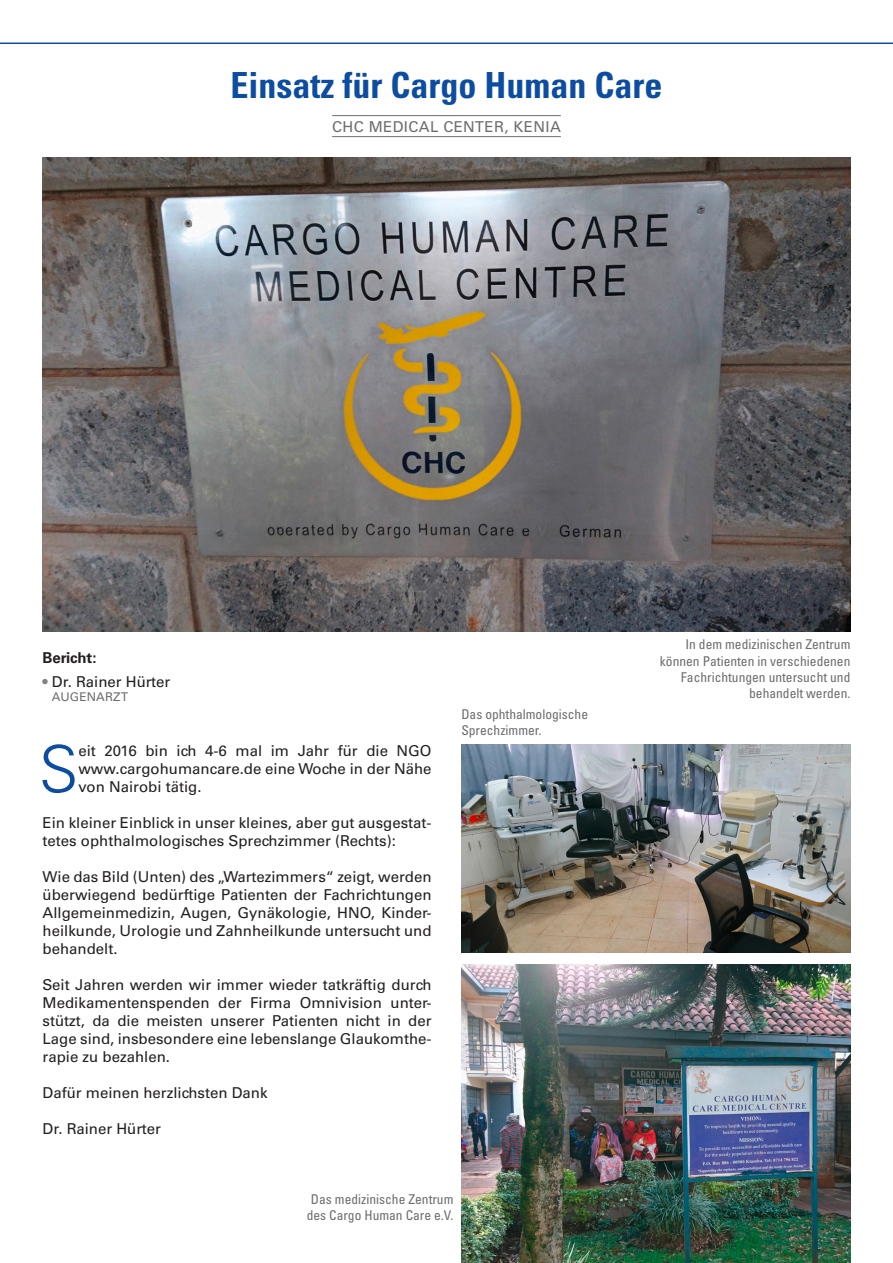
<style>
.page{position:relative;width:893px;height:1263px;background:#fff}
.page>*{position:absolute;margin:0;border:0;box-sizing:border-box;transform-origin:0 0}
.Lauftext_Initial{font:300 64.8px "Univers LT Pro 45";color:#0d4da1}
.Headline{font:700 condensed 36px "Univers LT Pro";color:#0d4da1}
.Lauftext{font:15px/18px "Univers LT Pro 55 Roman";color:#231f20;text-align:justify}
.Lauftext_Initial-2{font:15px/18px "Univers LT Pro 55 Roman";color:#231f20;text-align:justify}
.Unterzeile{font:15px "Univers LT Pro 55 Roman";letter-spacing:.025em;color:#6c6d70}
.Auflistung{font:15px "Univers LT Pro 55 Roman";color:#231f20}
.Auflistung-2{font:700 15px "Univers LT Pro 65";color:#231f20}
.BU{font:condensed 13.5px/16.2px "Univers LT Pro";color:#6c6d70;text-align:right}
.Auflistung-3{font:12px "Univers LT Pro 55 Roman";letter-spacing:.01em;color:#6c6d70}
.s1{color:#808285}
</style>
<div class="page">
<hr style="left:332px;top:136px;width:229px;height:1px;background:#6c6d70">
<hr style="left:332px;top:115px;width:229px;height:1px;background:#6c6d70">
<hr style="left:0;top:43px;width:893px;height:1px;background:#0d4da1">
<img style="left:43px;top:157px;width:807px;height:474px">
<img style="left:461px;top:964px;width:389px;height:299px">
<img style="left:461px;top:745px;width:389px;height:208px">
<p class="Headline" style="left:230px;top:63px;width:433px">Einsatz für Cargo Human Care</p>
<p class="Unterzeile" style="left:332px;top:116px;width:230px">CHC MEDICAL CENTER, KENIA</p>
<p class="Auflistung-2" style="left:43px;top:647px;width:56px">Bericht:</p>
<p class="Auflistung" style="left:43px;top:671px;width:129px"><span class="s1">•</span> Dr. Rainer Hürter</p>
<p class="Auflistung-3" style="left:52px;top:689px;width:78px">AUGENARZT</p>
<p class="BU" style="left:461px;top:706px;width:128px;text-align:left">Das ophthalmologische<br>Sprechzimmer.</p>
<p class="BU" style="left:660px;top:636px;width:192px">In dem medizinischen Zentrum können Patienten in verschiedenen<br>Fachrichtungen untersucht und behandelt werden.</p>
<p class="Lauftext_Initial" style="left:39px;top:726px;width:41px">S</p>
<p class="Lauftext_Initial-2" style="left:78px;top:741px;width:355px">eit 2016 bin ich 4-6 mal im Jahr für die NGO www.cargohumancare.de eine Woche in der Nähe von Nairobi tätig.</p>
<p class="Lauftext" style="left:43px;top:813px;width:391px">Ein kleiner Einblick in unser kleines, aber gut ausgestat&shy;tetes ophthalmologisches Sprechzimmer (Rechts):</p>
<p class="Lauftext" style="left:43px;top:867px;width:391px">Wie das Bild (Unten) des „Wartezimmers“ zeigt, werden überwiegend bedürftige Patienten der Fachrichtungen Allgemeinmedizin, Augen, Gynäkologie, HNO, Kinder&shy;heilkunde, Urologie und Zahnheilkunde untersucht und behandelt.</p>
<p class="Lauftext" style="left:43px;top:975px;width:391px">Seit Jahren werden wir immer wieder tatkräftig durch Medikamentenspenden der Firma Omnivision unter&shy;stützt, da die meisten unserer Patienten nicht in der Lage sind, insbesondere eine lebenslange Glaukomthe&shy;rapie zu bezahlen.</p>
<p class="Lauftext" style="left:43px;top:1083px;width:227px">Dafür meinen herzlichsten Dank</p>
<p class="Lauftext" style="left:43px;top:1119px;width:120px">Dr. Rainer Hürter</p>
<p class="BU" style="left:307px;top:1191px;width:148px;text-align:center">Das medizinische Zentrum des Cargo Human Care e.V.</p>
</div>
